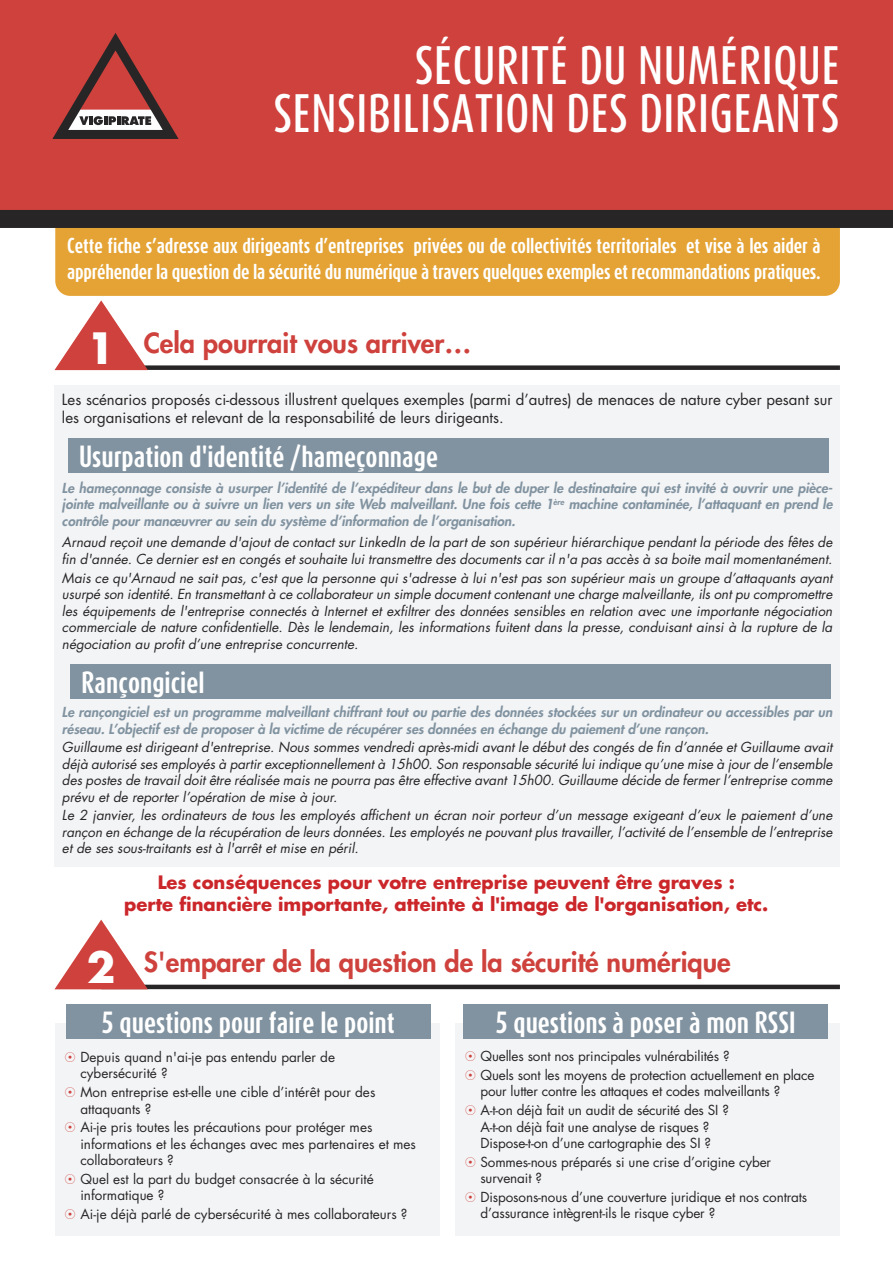
<style>
.page{position:relative;width:893px;height:1263px;background:#fff}
.page>*{position:absolute;margin:0;border:0;box-sizing:border-box;transform-origin:0 0}
.t1{font:500 45px/48px "Dax Compact";letter-spacing:.015em;color:#fff;text-align:right}
.t2{font:700 42px "Futura";color:#fff}
.t3{font:800 27px "Futura Std";color:#ce413c}
.t4{font:700 25.5px "Dax Compact";color:#fff}
.t5{font:700 18px/25.5px "Dax Compact";letter-spacing:-.015em;color:#fff}
.t6{font:700 18px/22.5px "Futura Std";color:#cb262a;text-align:center}
.t7{font:15px/18px "Futura Std";color:#272526}
.t8{font:italic 13.5px/16.5px "Futura Std";color:#272526;text-align:justify}
.t9{font:13.5px/16.5px "Futura Std";letter-spacing:-.01em;color:#272526}
.t10{font:italic 800 13.5px/16.5px "Futura Std";color:#8193a0;text-align:justify}
.s1{font-family:"Futura";font-weight:700;font-size:42px;color:#fff}
</style>
<div class="page">
<div style="left:55px;top:192px;width:785px;height:104px;background:#e4a334;border-radius:15px"></div>
<div style="left:101px;top:365px;width:739px;height:5px;background:#272526"></div>
<div style="left:54px;top:385px;width:786px;height:481px;background:#f3f4f6"></div>
<svg style="left:0;top:0;width:893px;height:228px;background:#bf3e3a"></svg>
<svg style="left:52px;top:33px;width:127px;height:106px;background:#a84b48"></svg>
<svg style="left:54px;top:300px;width:94px;height:70px"></svg>
<div style="left:68px;top:438px;width:760px;height:34px;background:#8193a0"></div>
<div style="left:70px;top:665px;width:761px;height:34px;background:#8193a0"></div>
<hr style="left:101px;top:985px;width:739px;height:4px;background:#272526">
<svg style="left:54px;top:920px;width:94px;height:69px"></svg>
<div style="left:55px;top:1023px;width:385px;height:213px;background:#f3f4f6"></div>
<div style="left:66px;top:1005px;width:365px;height:34px;background:#8193a0"></div>
<div style="left:456px;top:1023px;width:384px;height:213px;background:#f3f4f6"></div>
<div style="left:463px;top:1005px;width:365px;height:34px;background:#8193a0"></div>
<h1 class="t1" style="left:273px;top:41px;width:568px">SÉCURITÉ DU NUMÉRIQUE<br>SENSIBILISATION DES DIRIGEANTS</h1>
<h3 class="t5" style="left:67px;top:233px;width:755px">Cette fiche s’adresse aux dirigeants d’entreprises privées ou de collectivités territoriales et vise à les aider à appréhender la question de la sécurité du numérique à travers quelques exemples et recommandations pratiques.</h3>
<h3 class="t3" style="left:144px;top:330px;width:329px">Cela pourrait vous arriver…</h3>
<p class="t7" style="left:62px;top:391px;width:772px">Les scénarios proposés ci-dessous illustrent quelques exemples (parmi d’autres) de menaces de nature cyber pesant sur les organisations et relevant de la responsabilité de leurs dirigeants.</p>
<h2 class="t2" style="left:87px;top:317px;width:30px">1</h2>
<h3 class="t4" style="left:79px;top:439px;width:361px">Usurpation d'identité /hameçonnage</h3>
<p class="t10" style="left:62px;top:481px;width:772px">Le hameçonnage consiste à usurper l’identité de l’expéditeur dans le but de duper le destinataire qui est invité à ouvrir une pièce&shy;jointe malveillante ou à suivre un lien vers un site Web malveillant. Une fois cette 1<sup>ère</sup> machine contaminée, l’attaquant en prend le contrôle pour manœuvrer au sein du système d’information de l’organisation.</p>
<p class="t8" style="left:62px;top:535px;width:772px">Arnaud reçoit une demande d'ajout de contact sur LinkedIn de la part de son supérieur hiérarchique pendant la période des fêtes de fin d'année. Ce dernier est en congés et souhaite lui transmettre des documents car il n'a pas accès à sa boite mail momentanément.</p>
<p class="t8" style="left:62px;top:570px;width:772px">Mais ce qu'Arnaud ne sait pas, c'est que la personne qui s'adresse à lui n'est pas son supérieur mais un groupe d’attaquants ayant usurpé son identité. En transmettant à ce collaborateur un simple document contenant une charge malveillante, ils ont pu compromettre les équipements de l'entreprise connectés à Internet et exfiltrer des données sensibles en relation avec une importante négociation commerciale de nature confidentielle. Dès le lendemain, les informations fuitent dans la presse, conduisant ainsi à la rupture de la négociation au profit d’une entreprise concurrente.</p>
<h3 class="t4" style="left:82px;top:666px;width:124px">Rançongiciel</h3>
<p class="t10" style="left:62px;top:705px;width:772px">Le rançongiciel est un programme malveillant chiffrant tout ou partie des données stockées sur un ordinateur ou accessibles par un réseau. L’objectif est de proposer à la victime de récupérer ses données en échange du paiement d’une rançon.</p>
<p class="t8" style="left:62px;top:740px;width:772px">Guillaume est dirigeant d'entreprise. Nous sommes vendredi après-midi avant le début des congés de fin d’année et Guillaume avait déjà autorisé ses employés à partir exceptionnellement à 15h00. Son responsable sécurité lui indique qu’une mise à jour de l’ensemble des postes de travail doit être réalisée mais ne pourra pas être effective avant 15h00. Guillaume décide de fermer l’entreprise comme prévu et de reporter l’opération de mise à jour.</p>
<p class="t8" style="left:62px;top:808px;width:772px">Le 2 janvier, les ordinateurs de tous les employés affichent un écran noir porteur d’un message exigeant d’eux le paiement d’une rançon en échange de la récupération de leurs données. Les employés ne pouvant plus travailler, l’activité de l’ensemble de l’entreprise et de ses sous-traitants est à l'arrêt et mise en péril.</p>
<h3 class="t6" style="left:124px;top:872px;width:646px">Les conséquences pour votre entreprise peuvent être graves :<br>perte financière importante, atteinte à l'image de l'organisation, etc.</h3>
<h3 class="t3" style="left:87px;top:949px;width:645px"><span class="s1">2</span> S'emparer de la question de la sécurité numérique</h3>
<h3 class="t4" style="left:102px;top:1006px;width:295px">5 questions pour faire le point</h3>
<p class="t9" style="left:80px;top:1050px;width:256px">Depuis quand n'ai-je pas entendu parler de cybersécurité ?</p>
<p class="t9" style="left:80px;top:1085px;width:296px">Mon entreprise est-elle une cible d’intérêt pour des attaquants ?</p>
<p class="t9" style="left:80px;top:1120px;width:337px">Ai-je pris toutes les précautions pour protéger mes informations et les échanges avec mes partenaires et mes collaborateurs ?</p>
<p class="t9" style="left:80px;top:1172px;width:295px">Quel est la part du budget consacrée à la sécurité informatique ?</p>
<p class="t9" style="left:80px;top:1207px;width:329px">Ai-je déjà parlé de cybersécurité à mes collaborateurs ?</p>
<h3 class="t4" style="left:495px;top:1006px;width:302px">5 questions à poser à mon RSSI</h3>
<p class="t9" style="left:480px;top:1048px;width:336px;line-height:18.6px">Quelles sont nos principales vulnérabilités ?<br>Quels sont les moyens de protection actuellement en place</p>
<p class="t9" style="left:480px;top:1083px;width:302px;line-height:18.6px">pour lutter contre les attaques et codes malveillants ?<br>A-t-on déjà fait un audit de sécurité des SI ?</p>
<p class="t9" style="left:480px;top:1119px;width:232px">A-t-on déjà fait une analyse de risques ?<br>Dispose-t-on d’une cartographie des SI ?</p>
<p class="t9" style="left:480px;top:1154px;width:292px">Sommes-nous préparés si une crise d’origine cyber survenait ?</p>
<p class="t9" style="left:480px;top:1190px;width:328px">Disposons-nous d’une couverture juridique et nos contrats d’assurance intègrent-ils le risque cyber ?</p>
</div>
